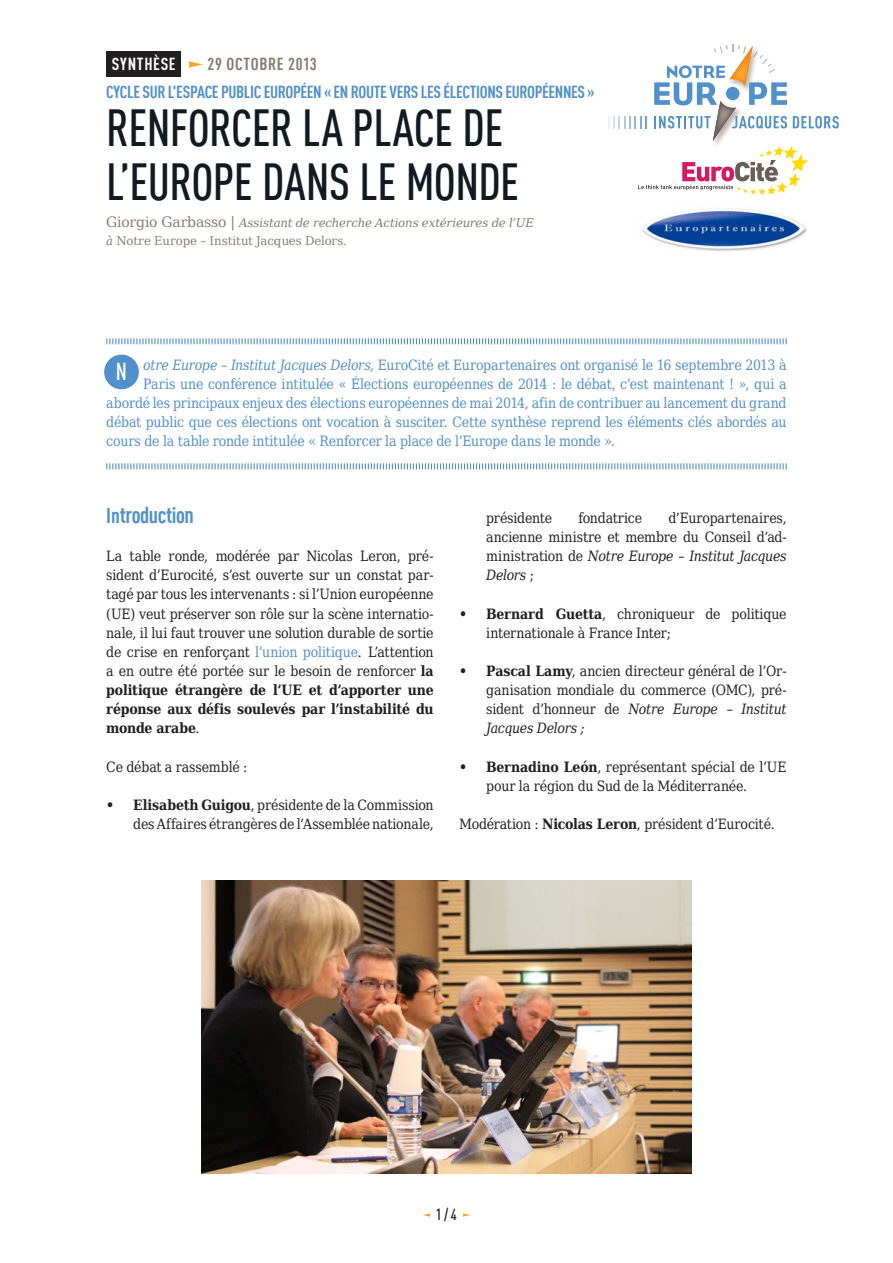
<style>
.page{position:relative;width:893px;height:1263px;background:#fff}
.page>*{position:absolute;margin:0;border:0;box-sizing:border-box;transform-origin:0 0}
.SYN_Titre{font:500 condensed 51px/54px "DIN Offc Pro";letter-spacing:-.01em;color:#101a21}
.t1{font:500 condensed 24px "DIN Offc Pro";color:#fff}
.SYN_Titre1{font:700 condensed 22.5px "DIN Offc Pro";letter-spacing:-.02em;color:#5090cc}
.SYN_Projet{font:700 condensed 17.1px "DIN Offc Pro";letter-spacing:-.025em;color:#5090cc}
.t2{font:700 condensed 17.1px "DIN Offc Pro";letter-spacing:.04em;color:#867b76}
.t3{font:700 condensed 17.1px "DIN Offc Pro";letter-spacing:.04em;color:#fff}
.t4{font:500 condensed 15.75px "DIN Offc Pro";color:#231f20}
.SYN_Courant{font:14.25px/19.2px "DejaVu Serif Condensed";letter-spacing:-.01em;color:#231f20;text-align:justify}
.SYN_Chapo{font:14.25px "DejaVu Serif Condensed";letter-spacing:-.015em;color:#5090cc}
.SYN_Auteur{font:italic 12px/18px "DejaVu Serif";letter-spacing:-.015em;color:#867b76}
.s1{font-style:normal;font-size:14.25px}
.s2{font-style:normal}
.s3{font-style:italic}
.s4{font-size:21px}
.s5{color:#5090cc}
.s6{font-family:"DejaVu Serif"}
.s7{font-weight:700}
</style>
<div class="page">
<svg style="left:423px;top:1213px;width:7px;height:4px"></svg>
<svg style="left:463px;top:1213px;width:7px;height:4px"></svg>
<div style="left:106px;top:52px;width:75px;height:25px;background:#231f20"></div>
<svg style="left:188px;top:61px;width:15px;height:7px"></svg>
<svg style="left:106px;top:338px;width:681px;height:7px"></svg>
<svg style="left:106px;top:463px;width:681px;height:7px"></svg>
<div style="left:104px;top:355px;width:35px;height:34px;background:#5090cc;border-radius:50%"></div>
<img style="left:202px;top:881px;width:489px;height:292px">
<svg style="left:608px;top:45px;width:231px;height:150px"></svg>
<img style="left:638px;top:208px;width:169px;height:44px">
<p class="t3" style="left:112px;top:51px;width:65px">SYNTHÈSE</p>
<p class="t2" style="left:208px;top:51px;width:111px">29 OCTOBRE 2013</p>
<p class="SYN_Projet" style="left:106px;top:79px;width:490px">CYCLE SUR L'ESPACE PUBLIC EUROPÉEN « EN ROUTE VERS LES ÉLECTIONS EUROPÉENNES »</p>
<p class="SYN_Titre" style="left:106px;top:97px;width:414px">RENFORCER LA PLACE DE<br>L’EUROPE DANS LE MONDE</p>
<p class="SYN_Auteur" style="left:106px;top:213px;width:429px"><span class="s1">Giorgio Garbasso |</span> Assistant de recherche Actions extérieures de l’UE à <span class="s2">Notre Europe – Institut Jacques Delors</span>.</p>
<p class="SYN_Chapo" style="left:143px;top:352px;width:645px"><span class="s3">otre Europe – Institut Jacques Delors</span>, EuroCité et Europartenaires ont organisé le 16 septembre 2013 à</p>
<p class="SYN_Chapo" style="left:143px;top:371px;width:645px">Paris une conférence intitulée « Élections européennes de 2014 : le débat, c’est maintenant ! », qui a</p>
<p class="SYN_Chapo" style="left:106px;top:390px;width:682px">abordé les principaux enjeux des élections européennes de mai 2014, afin de contribuer au lancement du grand</p>
<p class="SYN_Chapo" style="left:106px;top:409px;width:682px">débat public que ces élections ont vocation à susciter. Cette synthèse reprend les éléments clés abordés au</p>
<p class="SYN_Chapo" style="left:106px;top:429px;width:510px">cours de la table ronde intitulée « Renforcer la place de l’Europe dans le monde ».</p>
<p class="t1" style="left:116px;top:354px;width:13px">N</p>
<p class="SYN_Titre1" style="left:106px;top:498px;width:89px"><span class="s4">In</span>troduction</p>
<p class="SYN_Courant" style="left:106px;top:545px;width:329px">La table ronde, modérée par Nicolas Leron, pré&shy;sident d’Eurocité, s’est ouverte sur un constat par&shy;tagé par tous les intervenants : si l’Union européenne (UE) veut préserver son rôle sur la scène internatio&shy;nale, il lui faut trouver une solution durable de sortie de crise en renforçant <span class="s5">l’union politique</span><span class="s6">.</span> L’attention a en outre été portée sur le besoin de renforcer <span class="s7">la politique étrangère de l’UE et d’apporter une réponse aux défis soulevés par l’instabilité du monde arabe</span>.</p>
<p class="SYN_Courant" style="left:106px;top:755px;width:143px">Ce débat a rassemblé :</p>
<p class="SYN_Courant" style="left:106px;top:794px;width:329px;text-align:right"><span class="s7">• Elisabeth Guigou</span>, présidente de la Commission des Affaires étrangères de l’Assemblée nationale,</p>
<p class="SYN_Courant" style="left:486px;top:507px;width:68px">présidente</p>
<p class="SYN_Courant" style="left:578px;top:507px;width:65px">fondatrice</p>
<p class="SYN_Courant" style="left:486px;top:507px;width:302px;text-indent:182px">d’Europartenaires, ancienne ministre et membre du Conseil d’ad&shy;ministration de <span class="s3">Notre Europe – Institut Jacques Delors</span> ;</p>
<p class="SYN_Courant" style="left:486px;top:602px;width:302px;text-indent:-27px"><span class="s7">• Bernard Guetta</span>, chroniqueur de politique internationale à France Inter;</p>
<p class="SYN_Courant" style="left:486px;top:660px;width:302px;text-indent:-27px"><span class="s7">• Pascal Lamy</span>, ancien directeur général de l’Or&shy;ganisation mondiale du commerce (OMC), pré&shy;sident d’honneur de <span class="s3">Notre Europe – Institut Jacques Delors ;</span></p>
<p class="SYN_Courant" style="left:486px;top:755px;width:302px;text-indent:-27px"><span class="s7">• Bernadino León</span>, représentant spécial de l’UE pour la région du Sud de la Méditerranée.</p>
<p class="SYN_Courant" style="left:459px;top:813px;width:317px">Modération : <span class="s7">Nicolas Leron</span>, président d’Eurocité.</p>
<p class="t4" style="left:436px;top:1203px;width:22px">1 / 4</p>
</div>
